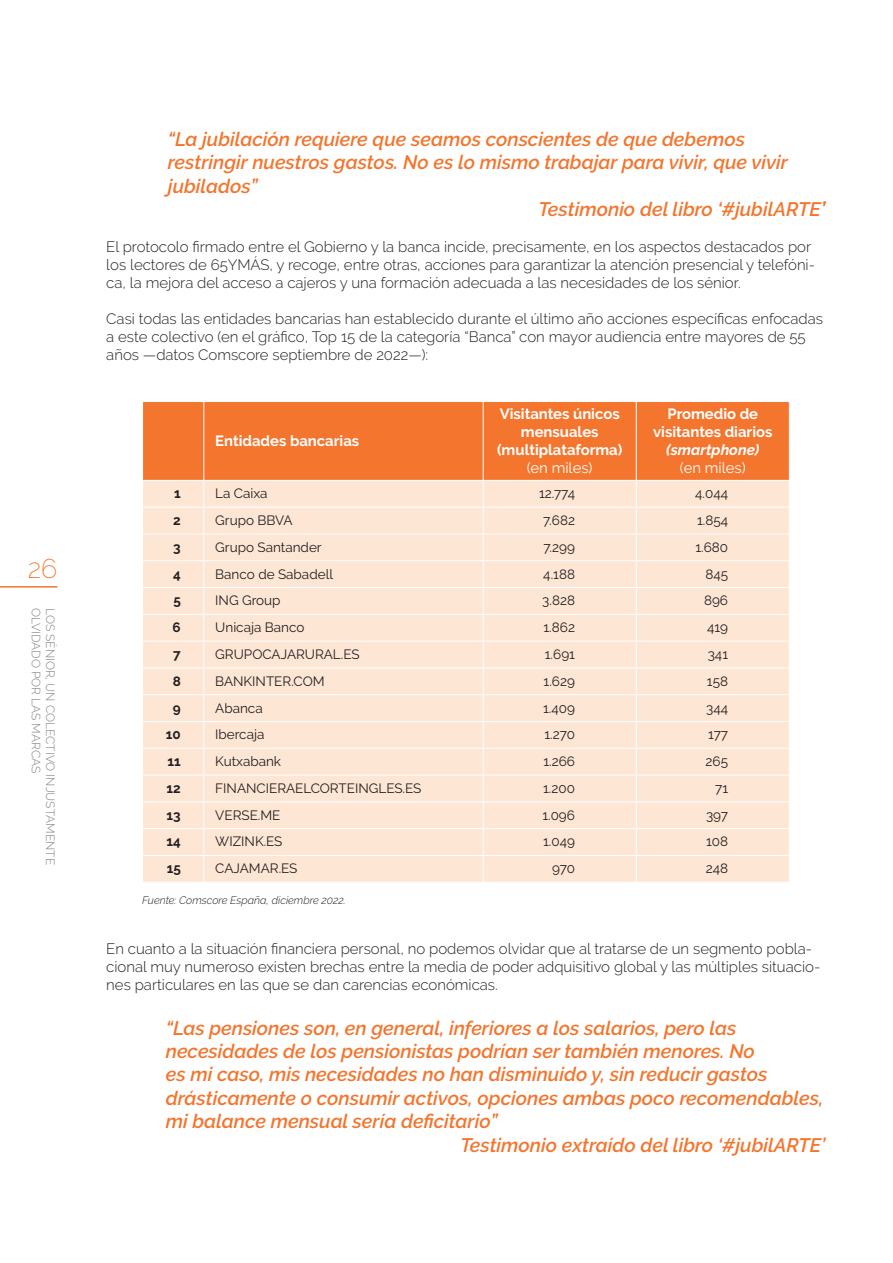
<style>
.page{position:relative;width:893px;height:1263px;background:#fff}
.page>*{position:absolute;margin:0;border:0;box-sizing:border-box;transform-origin:0 0}
.t1{font:200 27px "Raleway";color:#f3752e}
.DESTACADO{font:italic 600 19.5px/23.4px "Raleway";color:#f3752e}
.TEXTO{font:300 15px/18px "Raleway";color:#231f20}
.t2{font:700 14.85px/17.9px "Raleway";color:#fff;text-align:center}
.t3{font:14.85px "Raleway";color:#fff}
.t4{font:13.5px "Raleway";color:#231f20}
.t5{font:700 13.5px "Raleway";color:#231f20}
.t6{font:300 12px "Raleway";color:#808285}
.PIE_FOTO_FUENTE{font:italic 300 10.8px "Raleway";color:#231f20}
.s1{font-weight:700}
.s2{font-style:italic}
</style>
<div class="page">
<hr style="left:0;top:586px;width:57px;height:2px;background:#f3752e">
<div style="left:143px;top:402px;width:646px;height:78px;background:#f3752e"></div>
<div style="left:143px;top:481px;width:646px;height:401px;background:#fee6d5"></div>
<hr style="left:203px;top:402px;width:1px;height:78px;background:#fff">
<hr style="left:483px;top:402px;width:1px;height:78px;background:#fff">
<hr style="left:636px;top:402px;width:1px;height:78px;background:#fff">
<hr style="left:142px;top:507px;width:62px;height:1px;background:#fff">
<hr style="left:204px;top:507px;width:279px;height:1px;background:#fff">
<hr style="left:483px;top:507px;width:153px;height:1px;background:#fff">
<hr style="left:636px;top:507px;width:154px;height:1px;background:#fff">
<hr style="left:142px;top:534px;width:62px;height:1px;background:#fff">
<hr style="left:204px;top:534px;width:279px;height:1px;background:#fff">
<hr style="left:483px;top:534px;width:153px;height:1px;background:#fff">
<hr style="left:636px;top:534px;width:154px;height:1px;background:#fff">
<hr style="left:142px;top:560px;width:62px;height:1px;background:#fff">
<hr style="left:204px;top:560px;width:279px;height:1px;background:#fff">
<hr style="left:483px;top:560px;width:153px;height:1px;background:#fff">
<hr style="left:636px;top:560px;width:154px;height:1px;background:#fff">
<hr style="left:142px;top:587px;width:62px;height:1px;background:#fff">
<hr style="left:204px;top:587px;width:279px;height:1px;background:#fff">
<hr style="left:483px;top:587px;width:153px;height:1px;background:#fff">
<hr style="left:636px;top:587px;width:154px;height:1px;background:#fff">
<hr style="left:142px;top:614px;width:62px;height:1px;background:#fff">
<hr style="left:204px;top:614px;width:279px;height:1px;background:#fff">
<hr style="left:483px;top:614px;width:153px;height:1px;background:#fff">
<hr style="left:636px;top:614px;width:154px;height:1px;background:#fff">
<hr style="left:142px;top:641px;width:62px;height:1px;background:#fff">
<hr style="left:204px;top:641px;width:279px;height:1px;background:#fff">
<hr style="left:483px;top:641px;width:153px;height:1px;background:#fff">
<hr style="left:636px;top:641px;width:154px;height:1px;background:#fff">
<hr style="left:142px;top:667px;width:62px;height:1px;background:#fff">
<hr style="left:204px;top:667px;width:279px;height:1px;background:#fff">
<hr style="left:483px;top:667px;width:153px;height:1px;background:#fff">
<hr style="left:636px;top:667px;width:154px;height:1px;background:#fff">
<hr style="left:142px;top:694px;width:62px;height:1px;background:#fff">
<hr style="left:204px;top:694px;width:279px;height:1px;background:#fff">
<hr style="left:483px;top:694px;width:153px;height:1px;background:#fff">
<hr style="left:636px;top:694px;width:154px;height:1px;background:#fff">
<hr style="left:142px;top:721px;width:62px;height:1px;background:#fff">
<hr style="left:204px;top:721px;width:279px;height:1px;background:#fff">
<hr style="left:483px;top:721px;width:153px;height:1px;background:#fff">
<hr style="left:636px;top:721px;width:154px;height:1px;background:#fff">
<hr style="left:142px;top:748px;width:62px;height:1px;background:#fff">
<hr style="left:204px;top:748px;width:279px;height:1px;background:#fff">
<hr style="left:483px;top:748px;width:153px;height:1px;background:#fff">
<hr style="left:636px;top:748px;width:154px;height:1px;background:#fff">
<hr style="left:142px;top:775px;width:62px;height:1px;background:#fff">
<hr style="left:204px;top:775px;width:279px;height:1px;background:#fff">
<hr style="left:483px;top:775px;width:153px;height:1px;background:#fff">
<hr style="left:636px;top:775px;width:154px;height:1px;background:#fff">
<hr style="left:142px;top:801px;width:62px;height:1px;background:#fff">
<hr style="left:204px;top:801px;width:279px;height:1px;background:#fff">
<hr style="left:483px;top:801px;width:153px;height:1px;background:#fff">
<hr style="left:636px;top:801px;width:154px;height:1px;background:#fff">
<hr style="left:142px;top:828px;width:62px;height:1px;background:#fff">
<hr style="left:204px;top:828px;width:279px;height:1px;background:#fff">
<hr style="left:483px;top:828px;width:153px;height:1px;background:#fff">
<hr style="left:636px;top:828px;width:154px;height:1px;background:#fff">
<hr style="left:142px;top:855px;width:62px;height:1px;background:#fff">
<hr style="left:204px;top:855px;width:279px;height:1px;background:#fff">
<svg style="left:203px;top:481px;width:1px;height:401px"></svg>
<hr style="left:483px;top:855px;width:153px;height:1px;background:#fff">
<svg style="left:483px;top:481px;width:1px;height:401px"></svg>
<hr style="left:636px;top:855px;width:154px;height:1px;background:#fff">
<svg style="left:636px;top:481px;width:1px;height:401px"></svg>
<h1 class="t1" style="left:28px;top:553px;width:31px">26</h1>
<p class="t6" style="left:43px;top:608px;width:167px;rotate:90deg">OLVIDADO POR LAS MARCAS</p>
<p class="t6" style="left:57px;top:608px;width:258px;rotate:90deg">LOS SÉNIOR, UN COLECTIVO INJUSTAMENTE</p>
<p class="DESTACADO" style="left:168px;top:127px;width:622px">“La jubilación requiere que seamos conscientes de que debemos restringir nuestros gastos. No es lo mismo trabajar para vivir, que vivir jubilados”</p>
<p class="DESTACADO" style="left:539px;top:198px;width:288px">Testimonio del libro ‘#jubilARTE<span class="s1">’</span></p>
<p class="TEXTO" style="left:106px;top:238px;width:710px">El protocolo firmado entre el Gobierno y la banca incide, precisamente, en los aspectos destacados por los lectores de 65YMÁS, y recoge, entre otras, acciones para garantizar la atención presencial y telefóni&shy;ca, la mejora del acceso a cajeros y una formación adecuada a las necesidades de los sénior.</p>
<p class="TEXTO" style="left:106px;top:310px;width:718px">Casi todas las entidades bancarias han establecido durante el último año acciones específicas enfocadas a este colectivo (en el gráfico, Top 15 de la categoría “Banca” con mayor audiencia entre mayores de 55 años —datos Comscore septiembre de 2022—):</p>
<p class="t2" style="left:215px;top:432px;width:145px">Entidades bancarias</p>
<p class="t2" style="left:497px;top:405px;width:127px">Visitantes únicos mensuales (multiplataforma)</p>
<p class="t3" style="left:527px;top:459px;width:67px">(en miles)</p>
<p class="t2" style="left:653px;top:405px;width:121px">Promedio de visitantes diarios <span class="s2">(smartphone)</span></p>
<p class="t3" style="left:680px;top:459px;width:67px">(en miles)</p>
<p class="t5" style="left:174px;top:486px;width:8px">1</p>
<p class="t4" style="left:215px;top:486px;width:54px">La Caixa</p>
<p class="t4" style="left:539px;top:486px;width:37px">12.774</p>
<p class="t4" style="left:695px;top:486px;width:34px">4.044</p>
<p class="t5" style="left:173px;top:512px;width:9px">2</p>
<p class="t4" style="left:215px;top:512px;width:79px">Grupo BBVA</p>
<p class="t4" style="left:543px;top:512px;width:33px">7.682</p>
<p class="t4" style="left:697px;top:512px;width:33px">1.854</p>
<p class="t5" style="left:173px;top:539px;width:9px">3</p>
<p class="t4" style="left:215px;top:539px;width:108px">Grupo Santander</p>
<p class="t4" style="left:543px;top:539px;width:33px">7.299</p>
<p class="t4" style="left:695px;top:539px;width:34px">1.680</p>
<p class="t5" style="left:173px;top:566px;width:9px">4</p>
<p class="t4" style="left:215px;top:566px;width:119px">Banco de Sabadell</p>
<p class="t4" style="left:543px;top:566px;width:33px">4.188</p>
<p class="t4" style="left:705px;top:566px;width:24px">845</p>
<p class="t5" style="left:173px;top:593px;width:9px">5</p>
<p class="t4" style="left:215px;top:593px;width:67px">ING Group</p>
<p class="t4" style="left:542px;top:593px;width:34px">3.828</p>
<p class="t4" style="left:704px;top:593px;width:26px">896</p>
<p class="t5" style="left:173px;top:620px;width:10px">6</p>
<p class="t4" style="left:215px;top:619px;width:91px">Unicaja Banco</p>
<p class="t4" style="left:543px;top:619px;width:33px">1.862</p>
<p class="t4" style="left:707px;top:619px;width:23px">419</p>
<p class="t5" style="left:173px;top:646px;width:9px">7</p>
<p class="t4" style="left:215px;top:646px;width:146px">GRUPOCAJARURAL.ES</p>
<p class="t4" style="left:545px;top:646px;width:32px">1.691</p>
<p class="t4" style="left:708px;top:646px;width:22px">341</p>
<p class="t5" style="left:173px;top:673px;width:10px">8</p>
<p class="t4" style="left:215px;top:673px;width:111px">BANKINTER.COM</p>
<p class="t4" style="left:544px;top:673px;width:33px">1.629</p>
<p class="t4" style="left:707px;top:673px;width:23px">158</p>
<p class="t5" style="left:173px;top:700px;width:9px">9</p>
<p class="t4" style="left:215px;top:700px;width:49px">Abanca</p>
<p class="t4" style="left:543px;top:700px;width:33px">1.409</p>
<p class="t4" style="left:706px;top:700px;width:23px">344</p>
<p class="t5" style="left:166px;top:727px;width:16px">10</p>
<p class="t4" style="left:215px;top:727px;width:51px">Ibercaja</p>
<p class="t4" style="left:544px;top:727px;width:32px">1.270</p>
<p class="t4" style="left:708px;top:727px;width:21px">177</p>
<p class="t5" style="left:167px;top:754px;width:15px">11</p>
<p class="t4" style="left:215px;top:753px;width:67px">Kutxabank</p>
<p class="t4" style="left:543px;top:753px;width:33px">1.266</p>
<p class="t4" style="left:706px;top:753px;width:24px">265</p>
<p class="t5" style="left:167px;top:780px;width:16px">12</p>
<p class="t4" style="left:215px;top:780px;width:208px">FINANCIERAELCORTEINGLES.ES</p>
<p class="t4" style="left:543px;top:780px;width:33px">1.200</p>
<p class="t4" style="left:715px;top:780px;width:15px">71</p>
<p class="t5" style="left:167px;top:807px;width:16px">13</p>
<p class="t4" style="left:215px;top:807px;width:67px">VERSE.ME</p>
<p class="t4" style="left:542px;top:807px;width:34px">1.096</p>
<p class="t4" style="left:706px;top:807px;width:24px">397</p>
<p class="t5" style="left:166px;top:834px;width:16px">14</p>
<p class="t4" style="left:215px;top:834px;width:69px">WIZINK.ES</p>
<p class="t4" style="left:543px;top:834px;width:33px">1.049</p>
<p class="t4" style="left:706px;top:834px;width:24px">108</p>
<p class="t5" style="left:167px;top:861px;width:16px">15</p>
<p class="t4" style="left:215px;top:861px;width:84px">CAJAMAR.ES</p>
<p class="t4" style="left:552px;top:861px;width:24px">970</p>
<p class="t4" style="left:706px;top:861px;width:24px">248</p>
<p class="PIE_FOTO_FUENTE" style="left:142px;top:893px;width:205px">Fuente: Comscore España, diciembre 2022.</p>
<p class="TEXTO" style="left:106px;top:940px;width:715px">En cuanto a la situación financiera personal, no podemos olvidar que al tratarse de un segmento pobla&shy;cional muy numeroso existen brechas entre la media de poder adquisitivo global y las múltiples situacio&shy;nes particulares en las que se dan carencias económicas.</p>
<p class="DESTACADO" style="left:166px;top:1016px;width:659px">“Las pensiones son, en general, inferiores a los salarios, pero las necesidades de los pensionistas podrían ser también menores. No<br>es mi caso, mis necesidades no han disminuido y, sin reducir gastos drásticamente o consumir activos, opciones ambas poco recomendables, mi balance mensual sería deficitario”</p>
<p class="DESTACADO" style="left:460px;top:1133px;width:367px">Testimonio extraído del libro ‘#jubilARTE’</p>
</div>
